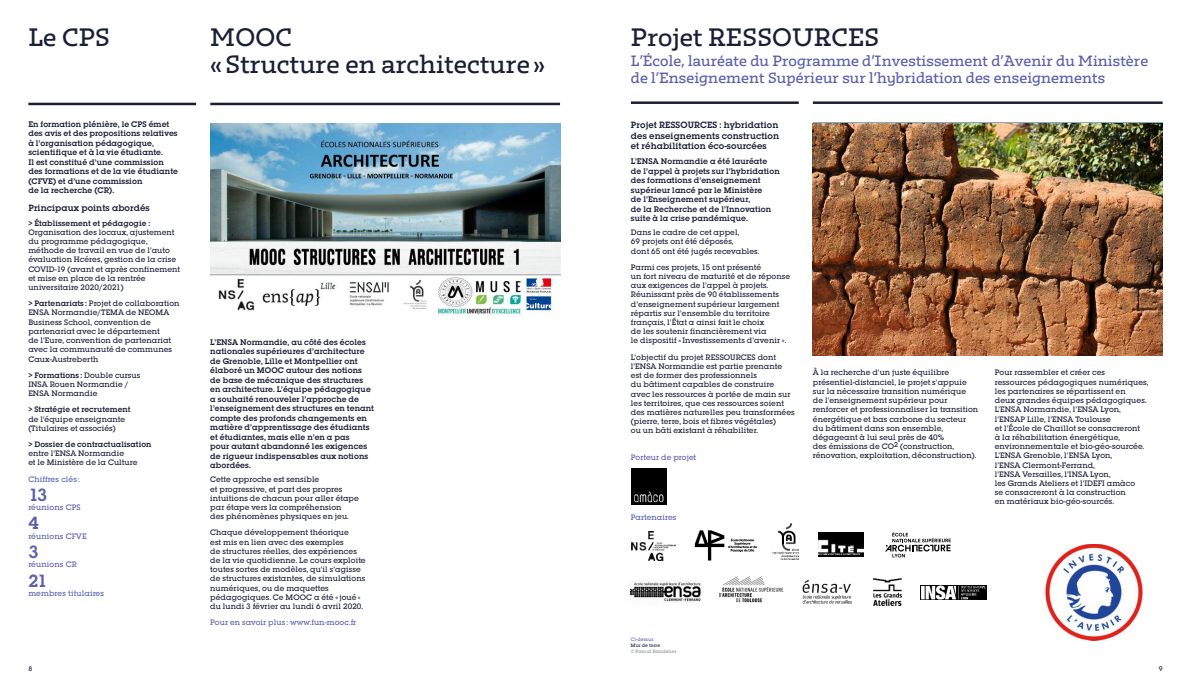
<style>
.page{position:relative;width:1191px;height:695px;background:#fff}
.page>*{position:absolute;margin:0;border:0;box-sizing:border-box;transform-origin:0 0}
.t1{font:500 22px/27.5px "Irma Text Slab Std";letter-spacing:.01em;color:#1a1e37}
.t2{font:600 18.5px "Lubalin Graph Itc T";color:#5a60ad}
.t3{font:500 13px/16px "Irma Text Slab Std";letter-spacing:.01em;color:#5a60ad}
.t4{font:600 9.5px/10.5px "Lubalin Graph Itc T";letter-spacing:.01em;color:#1a1e37;text-align:justify}
.t5{font:600 8.5px/9.5px "Lubalin Graph Itc T";letter-spacing:.01em;color:#1a1e37}
.t6{font:500 8.2px/9.2px "Lubalin Graph Itc T";letter-spacing:.01em;color:#1a1e37}
.t7{font:500 8.2px "Lubalin Graph Itc T";letter-spacing:.015em;color:#5a60ad}
.t8{font:600 8.2px "Lubalin Graph Itc T";letter-spacing:.01em;color:#1a1e37}
.t9{font:500 7px "Lubalin Graph Itc T";color:#1a1e37}
.t10{font:500 5px "Lubalin Graph Itc T";letter-spacing:.01em;color:#8d8e9b}
.t11{font:500 5px "Lubalin Graph Itc T";letter-spacing:.01em;color:#1a1e37}
.t12{font:500 5px "Lubalin Graph Itc T";letter-spacing:.01em;color:#5a60ad}
.s1{font-weight:600}
</style>
<div class="page">
<hr style="left:28px;top:103px;width:168px;height:2px;background:#1a1e37">
<hr style="left:210px;top:103px;width:350px;height:2px;background:#1a1e37">
<hr style="left:631px;top:101px;width:167px;height:3px;background:#1a1e37">
<hr style="left:813px;top:101px;width:349px;height:3px;background:#1a1e37">
<img style="left:210px;top:123px;width:350px;height:193px">
<img style="left:1042px;top:545px;width:101px;height:95px">
<img style="left:813px;top:123px;width:349px;height:232px">
<img style="left:631px;top:531px;width:44px;height:29px">
<img style="left:694px;top:530px;width:63px;height:31px">
<img style="left:772px;top:523px;width:26px;height:37px">
<img style="left:818px;top:533px;width:45px;height:23px">
<svg style="left:885px;top:532px;width:65px;height:25px"></svg>
<img style="left:629px;top:580px;width:72px;height:22px">
<img style="left:719px;top:576px;width:64px;height:26px">
<img style="left:802px;top:579px;width:50px;height:25px">
<img style="left:874px;top:578px;width:27px;height:27px">
<img style="left:920px;top:585px;width:66px;height:14px">
<img style="left:631px;top:469px;width:35px;height:35px">
<h1 class="t1" style="left:28px;top:25px;width:83px">Le CPS</h1>
<h1 class="t1" style="left:631px;top:25px;width:250px">Projet RESSOURCES</h1>
<h3 class="t3" style="left:631px;top:54px;width:519px">L’École, lauréate du Programme d’Investissement d’Avenir du Ministère de l’Enseignement Supérieur sur l’hybridation des enseignements</h3>
<p class="t5" style="left:28px;top:119px;width:151px">En formation plénière, le CPS émet des avis et des propositions relatives à l’organisation pédagogique, scientifique et à la vie étudiante.<br>Il est constitué d’une commission des formations et de la vie étudiante (CFVE) et d’une commission<br>de la recherche (CR).</p>
<p class="t4" style="left:28px;top:202px;width:123px">Principaux points abordés</p>
<p class="t8" style="left:28px;top:218px;width:123px">&gt; Établissement et pédagogie :</p>
<p class="t6" style="left:28px;top:227px;width:153px">Organisation des locaux, ajustement du programme pédagogique, méthode de travail en vue de l’auto évaluation Hcéres, gestion de la crise COVID-19 (avant et après confinement et mise en place de la rentrée universitaire 2020/2021)</p>
<p class="t6" style="left:28px;top:299px;width:153px"><span class="s1">&gt; Partenariats :</span> Projet de collaboration<br>ENSA Normandie/TEMA de NEOMA<br>Business School, convention de partenariat avec le département<br>de l’Eure, convention de partenariat avec la communauté de communes<br>Caux-Austreberth</p>
<p class="t6" style="left:28px;top:370px;width:114px"><span class="s1">&gt; Formations :</span> Double cursus<br>INSA Rouen Normandie /<br>ENSA Normandie</p>
<p class="t8" style="left:28px;top:404px;width:104px">&gt; Stratégie et recrutement</p>
<p class="t6" style="left:28px;top:414px;width:98px">de l'équipe enseignante (Titulaires et associés)</p>
<p class="t8" style="left:28px;top:439px;width:125px">&gt; Dossier de contractualisation</p>
<p class="t6" style="left:28px;top:448px;width:111px">entre l’ENSA Normandie<br>et le Ministère de la Culture</p>
<p class="t7" style="left:28px;top:474px;width:53px">Chiffres clés :</p>
<h2 class="t2" style="left:28px;top:483px;width:21px">13</h2>
<p class="t7" style="left:28px;top:502px;width:54px">réunions CPS</p>
<h2 class="t2" style="left:28px;top:512px;width:12px">4</h2>
<p class="t7" style="left:28px;top:531px;width:60px">réunions CFVE</p>
<h2 class="t2" style="left:28px;top:540px;width:12px">3</h2>
<p class="t7" style="left:28px;top:559px;width:50px">réunions CR</p>
<h2 class="t2" style="left:28px;top:569px;width:21px">21</h2>
<p class="t7" style="left:28px;top:588px;width:77px">membres titulaires</p>
<h1 class="t1" style="left:210px;top:25px;width:336px">MOOC<br>«Structure en architecture»</h1>
<p class="t4" style="left:631px;top:120px;width:150px">Projet RESSOURCES : hybridation des enseignements construction et réhabilitation éco-sourcées</p>
<p class="t5" style="left:631px;top:156px;width:150px">L’ENSA Normandie a été lauréate de l’appel à projets sur l’hybridation des formations d’enseignement supérieur lancé par le Ministère<br>de l’Enseignement supérieur,<br>de la Recherche et de l’Innovation suite à la crise pandémique.</p>
<p class="t6" style="left:631px;top:228px;width:130px">Dans le cadre de cet appel,<br>69 projets ont été déposés,<br>dont 65 ont été jugés recevables.</p>
<p class="t6" style="left:631px;top:262px;width:161px">Parmi ces projets, 15 ont présenté<br>un fort niveau de maturité et de réponse aux exigences de l’appel à projets.<br>Réunissant près de 90 établissements d’enseignement supérieur largement répartis sur l’ensemble du territoire français, l’État a ainsi fait le choix<br>de les soutenir financièrement via<br>le dispositif «Investissements d’avenir ».</p>
<p class="t6" style="left:631px;top:352px;width:165px">L’objectif du projet RESSOURCES dont l’ENSA Normandie est partie prenante est de former des professionnels<br>du bâtiment capables de construire avec les ressources à portée de main sur les territoires, que ces ressources soient des matières naturelles peu transformées (pierre, terre, bois et fibres végétales)<br>ou un bâti existant à réhabiliter.</p>
<p class="t5" style="left:210px;top:337px;width:165px">L’ENSA Normandie, au côté des écoles nationales supérieures d’architecture de Grenoble, Lille et Montpellier ont élaboré un MOOC autour des notions de base de mécanique des structures en architecture. L’équipe pédagogique a souhaité renouveler l’approche de l’enseignement des structures en tenant compte des profonds changements en matière d’apprentissage des étudiants et étudiantes, mais elle n’en a pas<br>pour autant abandonné les exigences de rigueur indispensables aux notions abordées.</p>
<p class="t6" style="left:210px;top:475px;width:150px">Cette approche est sensible<br>et progressive, et part des propres intuitions de chacun pour aller étape par étape vers la compréhension<br>des phénomènes physiques en jeu.</p>
<p class="t6" style="left:210px;top:528px;width:157px">Chaque développement théorique<br>est mis en lien avec des exemples<br>de structures réelles, des expériences de la vie quotidienne. Le cours exploite toutes sortes de modèles, qu’il s’agisse de structures existantes, de simulations numériques, ou de maquettes pédagogiques. Ce MOOC a été «joué » du lundi 3 février au lundi 6 avril 2020.</p>
<p class="t7" style="left:210px;top:617px;width:147px">Pour en savoir plus : www.fun-mooc.fr</p>
<p class="t6" style="left:813px;top:368px;width:167px">À la recherche d’un juste équilibre présentiel-distanciel, le projet s’appuie sur la nécessaire transition numérique de l’enseignement supérieur pour renforcer et professionnaliser la transition énergétique et bas carbone du secteur du bâtiment dans son ensemble, dégageant à lui seul près de 40%<br>des émissions de CO<sup>2</sup> (construction, rénovation, exploitation, déconstruction).</p>
<p class="t6" style="left:994px;top:368px;width:155px">Pour rassembler et créer ces<br>ressources pédagogiques numériques, les partenaires se répartissent en<br>deux grandes équipes pédagogiques.<br>L’ENSA Normandie, l’ENSA Lyon, l’ENSAP Lille, l’ENSA Toulouse<br>et l’École de Chaillot se consacreront<br>à la réhabilitation énergétique, environnementale et bio-géo-sourcée.<br>L’ENSA Grenoble, l’ENSA Lyon,<br>l’ENSA Clermont-Ferrand,<br>l’ENSA Versailles, l’INSA Lyon,<br>les Grands Ateliers et l’IDEFI amàco<br>se consacreront à la construction<br>en matériaux bio-géo-sourcés.</p>
<p class="t7" style="left:631px;top:452px;width:67px">Porteur de projet</p>
<p class="t7" style="left:631px;top:512px;width:47px">Partenaires</p>
<p class="t12" style="left:631px;top:636px;width:24px">Ci-dessus</p>
<p class="t11" style="left:631px;top:642px;width:31px">Mur de terre</p>
<p class="t10" style="left:631px;top:648px;width:47px">©Pascal Bandelier</p>
<p class="t9" style="left:28px;top:664px;width:5px">8</p>
<p class="t9" style="left:1158px;top:664px;width:5px">9</p>
</div>
